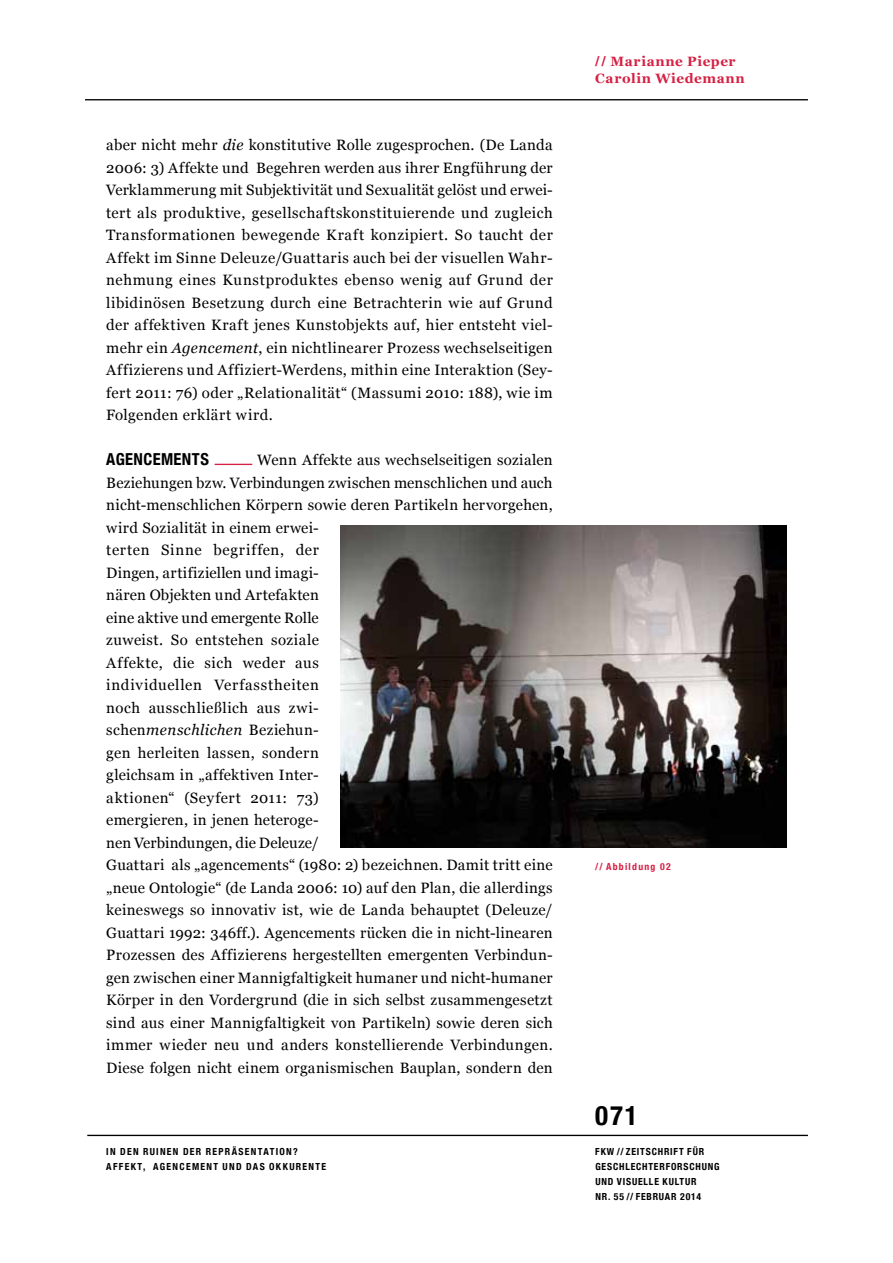
<style>
.page{position:relative;width:893px;height:1263px;background:#fff}
.page>*{position:absolute;margin:0;border:0;box-sizing:border-box;transform-origin:0 0}
.t1{font:700 condensed 27px "Helvetica Neue";color:#000}
.t2{font:700 condensed 16.5px "Helvetica Neue";letter-spacing:.025em;color:#000}
.t3{font:15px/22.5px "Georgia";letter-spacing:.02em;color:#000;text-align:justify}
.t4{font:700 13.5px/16.5px "Georgia";letter-spacing:.045em;color:#d52144}
.t5{font:700 condensed 9.75px/15px "Helvetica Neue";letter-spacing:.09em;color:#000}
.t6{font:700 condensed 9.75px/15px "Helvetica Neue";letter-spacing:.135em;color:#000}
.t7{font:700 condensed 9.75px "Helvetica Neue";color:#d52144}
.s1{font-style:italic}
.s2{font-family:"Helvetica Neue";font-stretch:condensed}
</style>
<div class="page">
<hr style="left:85px;top:99px;width:723px;height:1px;background:#000">
<hr style="left:87px;top:1135px;width:721px;height:1px;background:#000">
<hr style="left:215px;top:464px;width:37px;height:1px;background:#d52144">
<img style="left:340px;top:525px;width:447px;height:323px">
<p class="t3" style="left:106px;top:134px;width:448px">aber nicht mehr <span class="s1">die</span> konstitutive Rolle zugesprochen. (De Landa 2006: 3) Affekte und Begehren werden aus ihrer Engführung der Verklammerung mit Subjektivität und Sexualität gelöst und erwei&shy;tert als produktive, gesellschaftskonstituierende und zugleich Transformationen bewegende Kraft konzipiert. So taucht der Affekt im Sinne Deleuze/Guattaris auch bei der visuellen Wahr&shy;nehmung eines Kunstproduktes ebenso wenig auf Grund der libidinösen Besetzung durch eine Betrachterin wie auf Grund der affektiven Kraft jenes Kunstobjekts auf, hier entsteht viel&shy;mehr ein <span class="s1">Agencement</span>, ein nichtlinearer Prozess wechselseitigen Affizierens und Affiziert-Werdens, mithin eine Interaktion (Sey&shy;fert 2011: 76) oder „Relationalität“ (Massumi 2010: 188), wie im Folgenden erklärt wird.</p>
<p class="t2" style="left:106px;top:445px;width:104px">AGENCEMENTS</p>
<p class="t3" style="left:106px;top:449px;width:448px;text-align:left;text-indent:151px">Wenn Affekte aus wechselseitigen sozialen Beziehungen bzw. Verbindungen zwischen menschlichen und auch nicht-menschlichen Körpern sowie deren Partikeln hervorgehen, wird Sozialität in einem erwei-<br>terten Sinne begriffen, der<br>Dingen, artifiziellen und imagi-<br>nären Objekten und Artefakten<br>eine aktive und emergente Rolle<br>zuweist. So entstehen soziale<br>Affekte, die sich weder aus<br>individuellen Verfasstheiten<br>noch ausschließlich aus zwi-<br>schen<span class="s1">menschlichen</span> Beziehun-<br>gen herleiten lassen, sondern<br>gleichsam in „affektiven Inter-<br>aktionen“ (Seyfert 2011: 73)<br>emergieren, in jenen heteroge-<br>nen Verbindungen, die Deleuze/<br>Guattari als „agencements“ (1980: 2) bezeichnen. Damit tritt eine „neue Ontologie“ (de Landa 2006: 10) auf den Plan, die allerdings keineswegs so innovativ ist, wie de Landa behauptet (Deleuze/ Guattari 1992: 346ff.). Agencements rücken die in nicht-linearen Prozessen des Affizierens hergestellten emergenten Verbindun&shy;gen zwischen einer Mannigfaltigkeit humaner und nicht-humaner Körper in den Vordergrund (die in sich selbst zusammengesetzt sind aus einer Mannigfaltigkeit von Partikeln) sowie deren sich immer wieder neu und anders konstellierende Verbindungen.<br>Diese folgen nicht einem organismischen Bauplan, sondern den</p>
<p class="t6" style="left:106px;top:1143px;width:193px">IN DEN RUINEN DER REPRÄSENTATION?<br>AFF</p>
<p class="t6" style="left:125px;top:1158px;width:152px">EKT, AGENCEMENT UND DAS OKK</p>
<p class="t5" style="left:289px;top:1158px;width:38px">URENTE</p>
<p class="t4" style="left:595px;top:53px;width:151px"><span class="s2">//</span> Marianne Pieper<br>Carolin Wiedemann</p>
<p class="t7" style="left:595px;top:858px;width:77px">// A BBILDUNG 02</p>
<h1 class="t1" style="left:595px;top:1093px;width:44px">071</h1>
<p class="t5" style="left:595px;top:1143px;width:126px">FKW // ZEITSCHRIFT FÜR<br>GESCHLECHTERFORSCHUNG<br>UND VISUELLE KULTUR<br>NR. 55 // FEBRUAR 2014</p>
</div>
